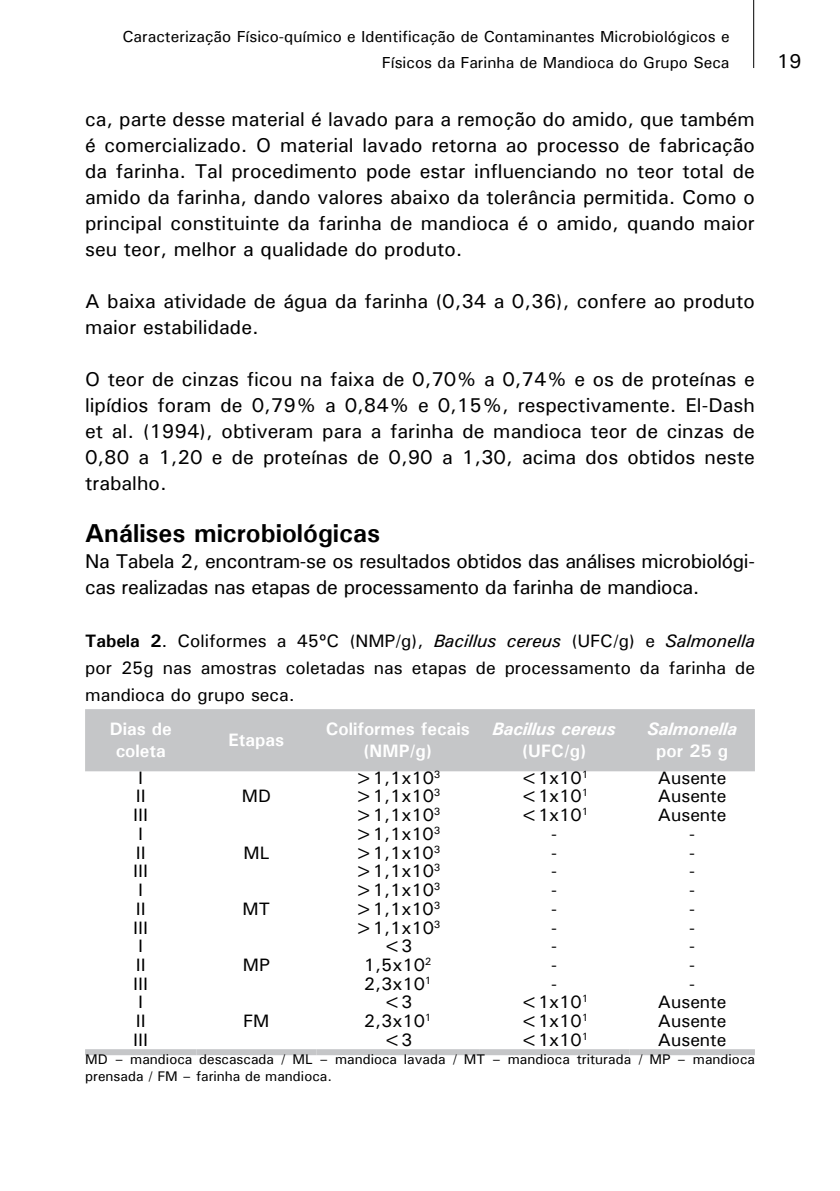
<style>
.page{position:relative;width:840px;height:1191px;background:#fff}
.page>*{position:absolute;margin:0;border:0;box-sizing:border-box;transform-origin:0 0}
.t1{font:700 26px "Univers";color:#000}
.t2{font:500 20px/26px "Univers";color:#000;text-align:justify}
.t3{font:500 20px/26px "Univers";letter-spacing:-.02em;color:#000}
.t4{font:500 18px/27px "Univers";color:#000;text-align:justify}
.t5{font:700 18px/22px "Univers";color:#fff;text-align:center}
.t6{font:italic 700 18px "Univers";color:#fff}
.t7{font:500 16px/26px "Univers";color:#000;text-align:right}
.t8{font:500 14px/16.8px "Univers";color:#000}
.s1{font-weight:700}
.s2{font-style:italic}
</style>
<div class="page">
<hr style="left:752px;top:0;width:1px;height:68px;background:#000">
<div style="left:85px;top:709px;width:669px;height:62px;background:#c5c6c8"></div>
<div style="left:85px;top:1049px;width:111px;height:6px;background:#c5c6c8"></div>
<div style="left:196px;top:1049px;width:120px;height:6px;background:#c5c6c8"></div>
<div style="left:316px;top:1049px;width:163px;height:6px;background:#c5c6c8"></div>
<div style="left:479px;top:1049px;width:150px;height:6px;background:#c5c6c8"></div>
<div style="left:629px;top:1049px;width:125px;height:6px;background:#c5c6c8"></div>
<p class="t7" style="left:122px;top:23px;width:608px">Caracterização Físico-químico e Identificação de Contaminantes Microbiológicos e<br>Físicos da Farinha de Mandioca do Grupo Seca</p>
<p class="t2" style="left:85px;top:105px;width:671px">ca, parte desse material é lavado para a remoção do amido, que também é comercializado. O material lavado retorna ao processo de fabricação da farinha. Tal procedimento pode estar influenciando no teor total de amido da farinha, dando valores abaixo da tolerância permitida. Como o principal constituinte da farinha de mandioca é o amido, quando maior seu teor, melhor a qualidade do produto.</p>
<p class="t2" style="left:85px;top:287px;width:671px">A baixa atividade de água da farinha (0,34 a 0,36), confere ao produto maior estabilidade.</p>
<p class="t2" style="left:85px;top:365px;width:671px">O teor de cinzas ficou na faixa de 0,70% a 0,74% e os de proteínas e lipídios foram de 0,79% a 0,84% e 0,15%, respectivamente. El-Dash et al. (1994), obtiveram para a farinha de mandioca teor de cinzas de 0,80 a 1,20 e de proteínas de 0,90 a 1,30, acima dos obtidos neste trabalho.</p>
<h1 class="t1" style="left:85px;top:516px;width:296px">Análises microbiológicas</h1>
<p class="t3" style="left:85px;top:547px;width:671px">Na Tabela 2, encontram-se os resultados obtidos das análises microbiológi&shy;cas realizadas nas etapas de processamento da farinha de mandioca.</p>
<p class="t4" style="left:85px;top:627px;width:671px"><span class="s1">Tabela 2</span>. Coliformes a 45ºC (NMP/g), <span class="s2">Bacillus cereus</span> (UFC/g) e <span class="s2">Salmonella </span>por 25g nas amostras coletadas nas etapas de processamento da farinha de mandioca do grupo seca.</p>
<p class="t5" style="left:110px;top:718px;width:63px">Dias de coleta</p>
<p class="t5" style="left:228px;top:729px;width:57px">Etapas</p>
<p class="t5" style="left:325px;top:718px;width:145px">Coliformes fecais (NMP/g)</p>
<p class="t6" style="left:492px;top:718px;width:125px">Bacillus cereus</p>
<p class="t6" style="left:647px;top:718px;width:91px">Salmonella</p>
<p class="t5" style="left:656px;top:740px;width:73px">por 25 g</p>
<p class="t5" style="left:522px;top:740px;width:65px">(UFC/g)</p>
<p class="t4" style="left:138px;top:763px;width:6px">I</p>
<p class="t4" style="left:354px;top:763px;width:87px">&gt;1,1x10<sup>3</sup></p>
<p class="t4" style="left:519px;top:763px;width:70px">&lt;1x10<sup>1</sup></p>
<p class="t4" style="left:657px;top:763px;width:70px">Ausente</p>
<p class="t4" style="left:136px;top:782px;width:11px">II</p>
<p class="t4" style="left:241px;top:782px;width:31px">MD</p>
<p class="t4" style="left:354px;top:782px;width:87px">&gt;1,1x10<sup>3</sup></p>
<p class="t4" style="left:519px;top:782px;width:70px">&lt;1x10<sup>1</sup></p>
<p class="t4" style="left:657px;top:782px;width:70px">Ausente</p>
<p class="t4" style="left:133px;top:801px;width:16px">III</p>
<p class="t4" style="left:354px;top:801px;width:87px">&gt;1,1x10<sup>3</sup></p>
<p class="t4" style="left:519px;top:801px;width:70px">&lt;1x10<sup>1</sup></p>
<p class="t4" style="left:657px;top:801px;width:70px">Ausente</p>
<p class="t4" style="left:138px;top:820px;width:6px">I</p>
<p class="t4" style="left:354px;top:820px;width:87px">&gt;1,1x10<sup>3</sup></p>
<p class="t4" style="left:551px;top:820px;width:7px">-</p>
<p class="t4" style="left:688px;top:820px;width:7px">-</p>
<p class="t4" style="left:136px;top:838px;width:11px">II</p>
<p class="t4" style="left:243px;top:838px;width:27px">ML</p>
<p class="t4" style="left:354px;top:838px;width:87px">&gt;1,1x10<sup>3</sup></p>
<p class="t4" style="left:551px;top:838px;width:7px">-</p>
<p class="t4" style="left:688px;top:838px;width:7px">-</p>
<p class="t4" style="left:133px;top:857px;width:16px">III</p>
<p class="t4" style="left:354px;top:857px;width:87px">&gt;1,1x10<sup>3</sup></p>
<p class="t4" style="left:551px;top:857px;width:7px">-</p>
<p class="t4" style="left:688px;top:857px;width:7px">-</p>
<p class="t4" style="left:138px;top:876px;width:6px">I</p>
<p class="t4" style="left:354px;top:876px;width:87px">&gt;1,1x10<sup>3</sup></p>
<p class="t4" style="left:551px;top:876px;width:7px">-</p>
<p class="t4" style="left:688px;top:876px;width:7px">-</p>
<p class="t4" style="left:136px;top:894px;width:11px">II</p>
<p class="t4" style="left:242px;top:894px;width:29px">MT</p>
<p class="t4" style="left:354px;top:894px;width:87px">&gt;1,1x10<sup>3</sup></p>
<p class="t4" style="left:551px;top:894px;width:7px">-</p>
<p class="t4" style="left:688px;top:894px;width:7px">-</p>
<p class="t4" style="left:133px;top:913px;width:16px">III</p>
<p class="t4" style="left:354px;top:913px;width:87px">&gt;1,1x10<sup>3</sup></p>
<p class="t4" style="left:551px;top:913px;width:7px">-</p>
<p class="t4" style="left:688px;top:913px;width:7px">-</p>
<p class="t4" style="left:138px;top:932px;width:6px">I</p>
<p class="t4" style="left:383px;top:932px;width:31px">&lt;3</p>
<p class="t4" style="left:551px;top:932px;width:7px">-</p>
<p class="t4" style="left:688px;top:932px;width:7px">-</p>
<p class="t4" style="left:136px;top:951px;width:11px">II</p>
<p class="t4" style="left:243px;top:951px;width:28px">MP</p>
<p class="t4" style="left:363px;top:951px;width:69px">1,5x10<sup>2</sup></p>
<p class="t4" style="left:551px;top:951px;width:7px">-</p>
<p class="t4" style="left:688px;top:951px;width:7px">-</p>
<p class="t4" style="left:133px;top:969px;width:16px">III</p>
<p class="t4" style="left:363px;top:969px;width:69px">2,3x10<sup>1</sup></p>
<p class="t4" style="left:551px;top:969px;width:7px">-</p>
<p class="t4" style="left:688px;top:969px;width:7px">-</p>
<p class="t4" style="left:138px;top:988px;width:6px">I</p>
<p class="t4" style="left:383px;top:988px;width:31px">&lt;3</p>
<p class="t4" style="left:519px;top:988px;width:70px">&lt;1x10<sup>1</sup></p>
<p class="t4" style="left:657px;top:988px;width:70px">Ausente</p>
<p class="t4" style="left:136px;top:1007px;width:11px">II</p>
<p class="t4" style="left:243px;top:1007px;width:28px">FM</p>
<p class="t4" style="left:363px;top:1007px;width:69px">2,3x10<sup>1</sup></p>
<p class="t4" style="left:519px;top:1007px;width:70px">&lt;1x10<sup>1</sup></p>
<p class="t4" style="left:657px;top:1007px;width:70px">Ausente</p>
<p class="t4" style="left:133px;top:1025px;width:16px">III</p>
<p class="t4" style="left:383px;top:1025px;width:31px">&lt;3</p>
<p class="t4" style="left:519px;top:1025px;width:70px">&lt;1x10<sup>1</sup></p>
<p class="t4" style="left:657px;top:1025px;width:70px">Ausente</p>
<p class="t8" style="left:85px;top:1050px;width:671px">MD – mandioca descascada / ML – mandioca lavada / MT – mandioca triturada / MP – mandioca prensada / FM – farinha de mandioca.</p>
<p class="t2" style="left:776px;top:47px;width:27px">19</p>
</div>
